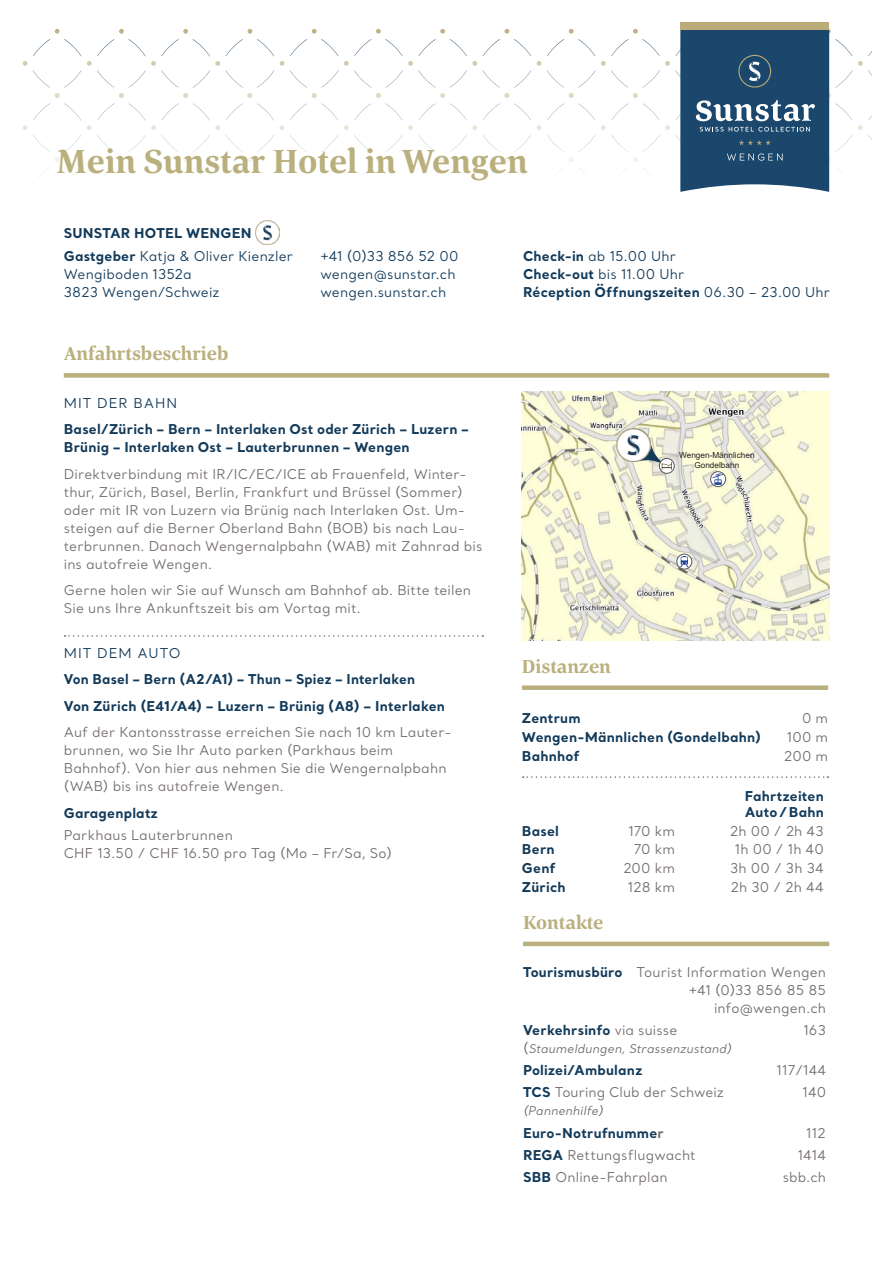
<style>
.page{position:relative;width:893px;height:1263px;background:#fff}
.page>*{position:absolute;margin:0;border:0;box-sizing:border-box;transform-origin:0 0}
.t1{font:700 34.5px "Corda";color:#bab07e}
.t2{font:700 19.5px "Corda";color:#bab07e}
.t3{font:13.5px/18px "Santral";letter-spacing:.01em;color:#736c6e}
.t4{font:700 13.5px/18px "Santral";letter-spacing:.015em;color:#123a5a}
.t5{font:13.5px/18px "Santral";letter-spacing:.01em;color:#123a5a}
.t6{font:13.5px "Santral";letter-spacing:.07em;color:#123a5a}
.t7{font:italic 12px "Santral";letter-spacing:.005em;color:#736c6e}
.t8{font:8.25px/9.9px "Arial";color:#231f20;text-align:center}
.s1{font-weight:400}
.s2{font-weight:700;color:#123a5a}
.s3{font-weight:400;color:#736c6e}
.s4{font-style:normal;font-size:13.5px}
.s5{color:#736c6e}
</style>
<div class="page">
<svg style="left:483px;top:29px;width:48px;height:27px"></svg>
<svg style="left:483px;top:70px;width:48px;height:51px"></svg>
<svg style="left:483px;top:135px;width:48px;height:27px"></svg>
<svg style="left:537px;top:61px;width:4px;height:5px"></svg>
<svg style="left:547px;top:29px;width:48px;height:27px"></svg>
<svg style="left:537px;top:125px;width:4px;height:5px"></svg>
<svg style="left:547px;top:70px;width:48px;height:51px"></svg>
<svg style="left:547px;top:135px;width:48px;height:27px"></svg>
<svg style="left:23px;top:61px;width:4px;height:5px"></svg>
<svg style="left:33px;top:29px;width:48px;height:27px"></svg>
<svg style="left:23px;top:125px;width:4px;height:5px"></svg>
<svg style="left:33px;top:70px;width:48px;height:51px"></svg>
<svg style="left:33px;top:135px;width:48px;height:27px"></svg>
<svg style="left:226px;top:29px;width:48px;height:27px"></svg>
<svg style="left:858px;top:51px;width:14px;height:25px"></svg>
<svg style="left:87px;top:29px;width:133px;height:133px"></svg>
<svg style="left:226px;top:70px;width:48px;height:51px"></svg>
<svg style="left:858px;top:115px;width:14px;height:25px"></svg>
<svg style="left:226px;top:135px;width:48px;height:27px"></svg>
<svg style="left:280px;top:61px;width:4px;height:5px"></svg>
<svg style="left:290px;top:29px;width:48px;height:27px"></svg>
<svg style="left:280px;top:125px;width:4px;height:5px"></svg>
<svg style="left:290px;top:70px;width:48px;height:51px"></svg>
<svg style="left:290px;top:135px;width:48px;height:27px"></svg>
<svg style="left:344px;top:29px;width:133px;height:133px"></svg>
<div style="left:64px;top:373px;width:765px;height:5px;background:#bab07e"></div>
<div style="left:680px;top:22px;width:149px;height:8px;background:#bbab79"></div>
<svg style="left:601px;top:29px;width:251px;height:163px"></svg>
<svg style="left:65px;top:635px;width:418px;height:2px"></svg>
<div style="left:522px;top:685px;width:306px;height:5px;background:#bab07e"></div>
<svg style="left:523px;top:776px;width:305px;height:2px"></svg>
<hr style="left:523px;top:942px;width:306px;height:4px;background:#bab07e">
<img style="left:256px;top:221px;width:23px;height:23px">
<img style="left:522px;top:392px;width:307px;height:248px">
<svg style="left:677px;top:554px;width:15px;height:15px"></svg>
<svg style="left:680px;top:556px;width:9px;height:11px"></svg>
<div style="left:676px;top:554px;width:16px;height:15px;border:1px solid #57585a;border-radius:50%"></div>
<svg style="left:659px;top:458px;width:15px;height:15px"></svg>
<div style="left:659px;top:458px;width:15px;height:16px;border:1px solid #57585a;border-radius:50%"></div>
<svg style="left:617px;top:428px;width:55px;height:42px"></svg>
<svg style="left:713px;top:473px;width:11px;height:12px"></svg>
<div style="left:710px;top:471px;width:16px;height:16px;border:1px solid #57585a;border-radius:50%"></div>
<h1 class="t1" style="left:57px;top:139px;width:473px">Mein Sunstar Hotel in Wengen</h1>
<p class="t4" style="left:64px;top:222px;width:231px;line-height:22.2px">SUNSTAR HOTEL WENGEN<br>Gastgeber <span class="s1">Katja &amp; Oliver Kienzler</span></p>
<p class="t5" style="left:64px;top:264px;width:157px">Wengiboden 1352a<br>3823 Wengen/Schweiz</p>
<p class="t5" style="left:320px;top:246px;width:140px">+41 (0)33 856 52 00 wengen@sunstar.ch wengen.sunstar.ch</p>
<h2 class="t2" style="left:64px;top:341px;width:166px">Anfahrtsbeschrieb</h2>
<p class="t6" style="left:64px;top:394px;width:115px">MIT DER BAHN</p>
<p class="t4" style="left:64px;top:420px;width:407px">Basel/Zürich – Bern – Interlaken Ost oder Zürich – Luzern –<br>Brünig – Interlaken Ost – Lauterbrunnen – Wengen</p>
<p class="t3" style="left:64px;top:465px;width:420px">Direktverbindung mit IR/IC/EC/ICE ab Frauenfeld, Winter&shy;thur, Zürich, Basel, Berlin, Frankfurt und Brüssel (Sommer) oder mit IR von Luzern via Brünig nach Interlaken Ost. Um&shy;steigen auf die Berner Oberland Bahn (BOB) bis nach Lau&shy;terbrunnen. Danach Wengernalpbahn (WAB) mit Zahnrad bis ins autofreie Wengen.</p>
<p class="t3" style="left:64px;top:581px;width:409px">Gerne holen wir Sie auf Wunsch am Bahnhof ab. Bitte teilen<br>Sie uns Ihre Ankunftszeit bis am Vortag mit.</p>
<p class="t6" style="left:64px;top:644px;width:118px">MIT DEM AUTO</p>
<p class="t4" style="left:64px;top:666px;width:383px;line-height:26.5px">Von Basel – Bern (A2/A1) – Thun – Spiez – Interlaken<br>Von Zürich (E41/A4) – Luzern – Brünig (A8) – Interlaken</p>
<p class="t3" style="left:64px;top:723px;width:390px">Auf der Kantonsstrasse erreichen Sie nach 10 km Lauter&shy;brunnen, wo Sie Ihr Auto parken (Parkhaus beim Bahnhof). Von hier aus nehmen Sie die Wengernalpbahn (WAB) bis ins autofreie Wengen.</p>
<p class="t4" style="left:64px;top:804px;width:95px">Garagenplatz</p>
<p class="t3" style="left:64px;top:826px;width:330px">Parkhaus Lauterbrunnen<br>CHF 13.50 / CHF 16.50 pro Tag (Mo – Fr/Sa, So)</p>
<p class="t4" style="left:523px;top:246px;width:308px">Check-in <span class="s1">ab 15.00 Uhr<br></span>Check-out <span class="s1">bis 11.00 Uhr<br></span>Réception Öffnungszeiten <span class="s1">06.30 – 23.00 Uhr</span></p>
<p class="t8" style="left:679px;top:450px;width:77px">Wengen-Männlichen<br>Gondelbahn</p>
<h2 class="t2" style="left:522px;top:653px;width:91px">Distanzen</h2>
<p class="t4" style="left:522px;top:709px;width:60px">Zentrum</p>
<p class="t3" style="left:802px;top:709px;width:28px">0 m</p>
<p class="t4" style="left:522px;top:728px;width:241px">Wengen-Männlichen (Gondelbahn)</p>
<p class="t3" style="left:787px;top:728px;width:43px">100 m</p>
<p class="t4" style="left:522px;top:747px;width:59px">Bahnhof</p>
<p class="t3" style="left:784px;top:747px;width:46px">200 m</p>
<p class="t4" style="left:745px;top:788px;width:81px;line-height:15.8px">Fahrtzeiten<br>Auto/Bahn</p>
<p class="t4" style="left:522px;top:821px;width:39px">Basel</p>
<p class="t3" style="left:628px;top:821px;width:48px">170 km</p>
<p class="t3" style="left:730px;top:821px;width:96px">2h 00 / 2h 43</p>
<p class="t4" style="left:522px;top:839px;width:34px">Bern</p>
<p class="t3" style="left:634px;top:839px;width:43px">70 km</p>
<p class="t3" style="left:735px;top:839px;width:90px">1h 00 / 1h 40</p>
<p class="t4" style="left:522px;top:858px;width:35px">Genf</p>
<p class="t3" style="left:623px;top:859px;width:54px">200 km</p>
<p class="t3" style="left:730px;top:859px;width:95px">3h 00 / 3h 34</p>
<p class="t4" style="left:522px;top:877px;width:45px">Zürich</p>
<p class="t3" style="left:628px;top:878px;width:49px">128 km</p>
<p class="t3" style="left:730px;top:878px;width:95px">2h 30 / 2h 44</p>
<h2 class="t2" style="left:523px;top:909px;width:82px">Kontakte</h2>
<p class="t3" style="left:523px;top:962px;width:305px;text-align:right"><span class="s2">Tourismusbüro</span> Tourist Information Wengen +41 (0)33 856 85 85<br>info@wengen.ch</p>
<p class="t4" style="left:523px;top:1020px;width:156px">Verkehrsinfo <span class="s3">via suisse</span></p>
<p class="t3" style="left:803px;top:1021px;width:24px">163</p>
<p class="t7" style="left:523px;top:1041px;width:210px"><span class="s4">(</span>Staumeldungen, Strassenzustand)</p>
<p class="t4" style="left:523px;top:1061px;width:121px">Polizei/Ambulanz</p>
<p class="t3" style="left:776px;top:1061px;width:51px">117/144</p>
<p class="t3" style="left:523px;top:1083px;width:202px"><span class="s2">TCS</span> Touring Club der Schweiz</p>
<p class="t3" style="left:802px;top:1083px;width:25px">140</p>
<p class="t7" style="left:523px;top:1103px;width:81px">(Pannenhilfe)</p>
<p class="t4" style="left:523px;top:1123px;width:142px">Euro-Notrufnumme<span class="s5">r</span></p>
<p class="t3" style="left:806px;top:1123px;width:21px">112</p>
<p class="t3" style="left:523px;top:1146px;width:174px"><span class="s2">REGA</span> Rettungsflugwacht</p>
<p class="t3" style="left:798px;top:1146px;width:30px">1414</p>
<p class="t3" style="left:523px;top:1168px;width:146px"><span class="s2">SBB</span> Online-Fahrplan</p>
<p class="t3" style="left:783px;top:1168px;width:45px">sbb.ch</p>
</div>
